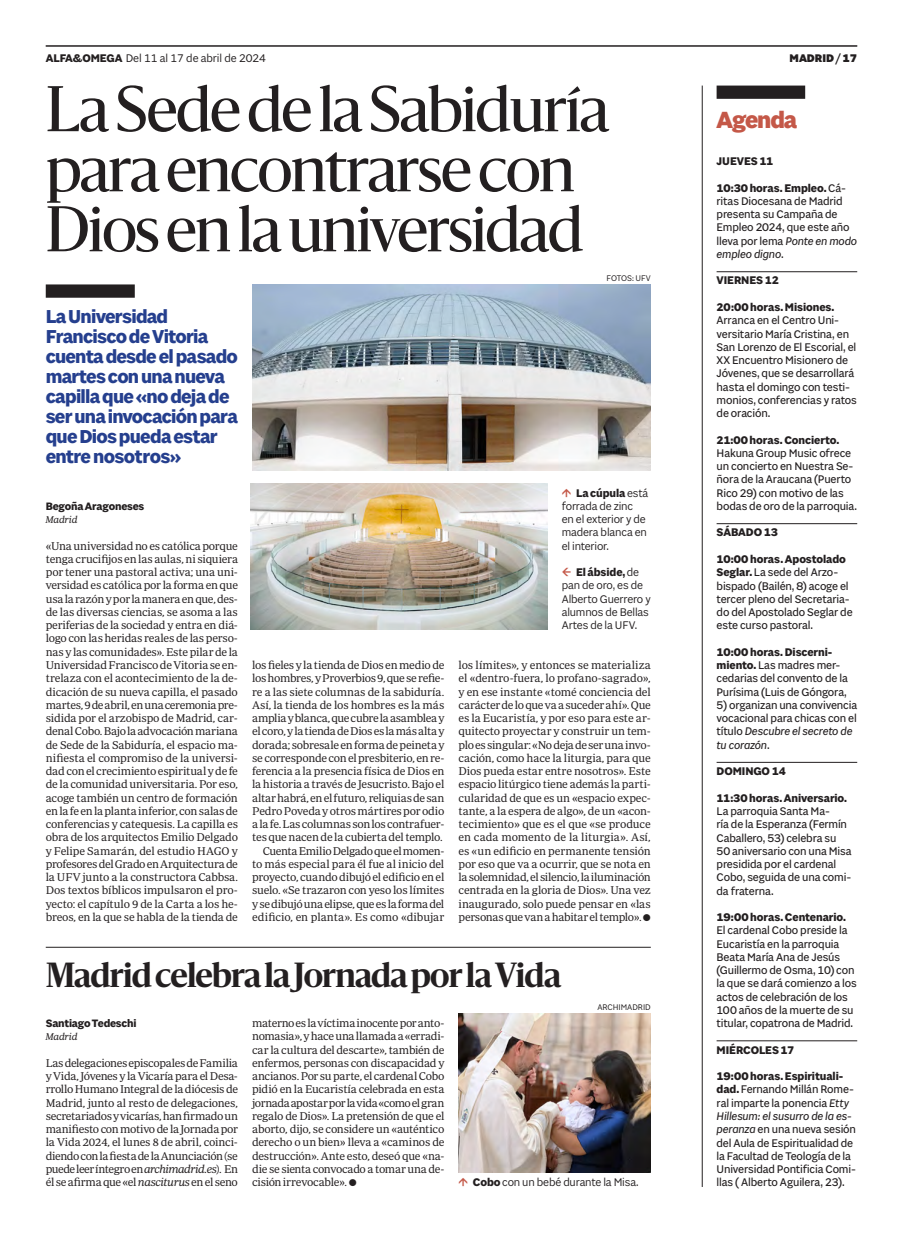
<style>
.page{position:relative;width:903px;height:1234px;background:#fff}
.page>*{position:absolute;margin:0;border:0;box-sizing:border-box;transform-origin:0 0}
.Titulo_C48{font:60px/60px "Sanomat";letter-spacing:-.025em;color:#231f20}
.Titulo_C26_secundario{font:700 32.5px "Sanomat";letter-spacing:-.025em;color:#231f20}
.Agenda{font:800 25px "Sole Sans";letter-spacing:-.045em;color:#c45848}
.Entradilla_C16_azul{font:700 20px/20px "Sole Sans";letter-spacing:-.035em;color:#253f8e}
.Agenda_acto{font:11.88px/13.2px "Sole Sans";letter-spacing:-.01em;color:#231f20}
.Pie_de_foto{font:11.88px/13.2px "Sole Sans";letter-spacing:-.015em;color:#231f20}
.Agenda_dia{font:700 11.88px "Sole Sans";letter-spacing:-.005em;color:#231f20}
.Foliacion{font:11.88px "Sole Sans";letter-spacing:-.005em;color:#231f20}
.Foliacion-2{font:900 11.88px "Sole Sans";letter-spacing:-.005em;color:#231f20}
.Texto_GENERAL_1_parrafo{font:11.5px/13.2px "Periodico Text Lg";letter-spacing:-.025em;color:#231f20;text-align:justify}
.Texto_GENERAL_2_parrafo{font:11.5px/13.2px "Periodico Text Lg";letter-spacing:-.02em;color:#231f20;text-align:justify}
.Firma_propia_cargo{font:700 11.5px "Sole Sans";letter-spacing:-.015em;color:#231f20}
.Firma_propia_lugar{font:italic 300 10px "Periodico Text";letter-spacing:-.01em;color:#231f20}
.Firma_foto{font:8.75px "Sole Sans";color:#231f20}
.s1{font-weight:700}
.s2{font-family:"Periodico Text";font-weight:300;font-style:italic}
.s3{font-style:italic}
</style>
<div class="page">
<hr style="left:46px;top:46px;width:811px;height:1px;background:#231f20">
<hr style="left:702px;top:86px;width:1px;height:1100px;background:#231f20">
<div style="left:716px;top:86px;width:89px;height:13px;background:#231f20"></div>
<hr style="left:716px;top:271px;width:141px;height:1px;background:#231f20">
<hr style="left:716px;top:523px;width:141px;height:1px;background:#231f20">
<hr style="left:716px;top:761px;width:141px;height:1px;background:#231f20">
<hr style="left:716px;top:1040px;width:141px;height:1px;background:#231f20">
<img style="left:252px;top:284px;width:399px;height:186px">
<img style="left:251px;top:483px;width:297px;height:146px">
<div style="left:46px;top:284px;width:89px;height:14px;background:#231f20"></div>
<img style="left:459px;top:1013px;width:192px;height:159px">
<hr style="left:46px;top:946px;width:605px;height:1px;background:#231f20">
<p class="Foliacion" style="left:46px;top:51px;width:222px"><span class="s1">ALFA&amp;OMEGA</span> Del 11 al 17 de abril de 2024</p>
<p class="Foliacion-2" style="left:790px;top:51px;width:69px">MADRID / 17</p>
<p class="Titulo_C48" style="left:46px;top:75px;width:565px">La Sede de la Sabiduría para encontrarse con<br>Dios en la universidad</p>
<p class="Entradilla_C16_azul" style="left:46px;top:307px;width:194px">La Universidad<br>Francisco de Vitoria cuenta desde el pasado martes con una nueva capilla que «no deja de ser una invocación para que Dios pueda estar entre nosotros»</p>
<p class="Firma_propia_cargo" style="left:46px;top:499px;width:100px">Begoña Aragoneses</p>
<p class="Firma_propia_lugar" style="left:46px;top:513px;width:33px">Madrid</p>
<p class="Texto_GENERAL_1_parrafo" style="left:46px;top:538px;width:194px">«Una universidad no es católica porque tenga crucifijos en las aulas, ni siquiera por tener una pastoral activa; una uni&shy;versidad es católica por la forma en que usa la razón y por la manera en que, des&shy;de las diversas ciencias, se asoma a las periferias de la sociedad y entra en diá&shy;logo con las heridas reales de las perso&shy;nas y las comunidades». Este pilar de la Universidad Francisco de Vitoria se en&shy;trelaza con el acontecimiento de la de&shy;dicación de su nueva capilla, el pasado martes, 9 de abril, en una ceremonia pre&shy;sidida por el arzobispo de Madrid, car&shy;denal Cobo. Bajo la advocación mariana de Sede de la Sabiduría, el espacio ma&shy;nifiesta el compromiso de la universi&shy;dad con el crecimiento espiritual y de fe de la comunidad universitaria. Por eso, acoge también un centro de formación en la fe en la planta inferior, con salas de conferencias y catequesis. La capilla es obra de los arquitectos Emilio Delgado y Felipe Samarán, del estudio HAGO y profesores del Grado en Arquitectura de la UFV junto a la constructora Cabbsa.<br>Dos textos bíblicos impulsaron el pro&shy;yecto: el capítulo 9 de la Carta a los he&shy;breos, en la que se habla de la tienda de</p>
<p class="Firma_foto" style="left:607px;top:273px;width:46px">FOTOS: UFV</p>
<p class="Texto_GENERAL_1_parrafo" style="left:252px;top:658px;width:194px">los fieles y la tienda de Dios en medio de los hombres, y Proverbios 9, que se refie&shy;re a las siete columnas de la sabiduría.<br>Así, la tienda de los hombres es la más amplia y blanca, que cubre la asamblea y el coro, y la tienda de Dios es la más alta y dorada; sobresale en forma de peineta y se corresponde con el presbiterio, en re&shy;ferencia a la presencia física de Dios en la historia a través de Jesucristo. Bajo el altar habrá, en el futuro, reliquias de san Pedro Poveda y otros mártires por odio a la fe. Las columnas son los contrafuer&shy;tes que nacen de la cubierta del templo.</p>
<p class="Texto_GENERAL_2_parrafo" style="left:252px;top:843px;width:194px;text-indent:11px">Cuenta Emilio Delgado que el momen&shy;to más especial para él fue al inicio del proyecto, cuando dibujó el edificio en el suelo. «Se trazaron con yeso los límites y se dibujó una elipse, que es la forma del edificio, en planta». Es como «dibujar</p>
<p class="Pie_de_foto" style="left:562px;top:486px;width:88px;text-indent:14px"><span class="s1">La cúpula</span> está forrada de zinc<br>en el exterior y de madera blanca en el interior.</p>
<p class="Pie_de_foto" style="left:562px;top:566px;width:91px;text-indent:14px"><span class="s1">El ábside,</span> de pan de oro, es de<br>Alberto Guerrero y alumnos de Bellas<br>Artes de la UFV.</p>
<p class="Texto_GENERAL_2_parrafo" style="left:459px;top:658px;width:194px">los límites», y entonces se materializa el «dentro-fuera, lo profano-sagrado», y en ese instante «tomé conciencia del carácter de lo que va a suceder ahí». Que es la Eucaristía, y por eso para este ar&shy;quitecto proyectar y construir un tem&shy;plo es singular: «No deja de ser una invo&shy;cación, como hace la liturgia, para que Dios pueda estar entre nosotros». Este espacio litúrgico tiene además la parti&shy;cularidad de que es un «espacio expec&shy;tante, a la espera de algo», de un «acon&shy;tecimiento» que es el que «se produce en cada momento de la liturgia». Así, es «un edificio en permanente tensión por eso que va a ocurrir, que se nota en la solemnidad, el silencio, la iluminación centrada en la gloria de Dios». Una vez inaugurado, solo puede pensar en «las personas que van a habitar el templo».</p>
<p class="Titulo_C26_secundario" style="left:46px;top:949px;width:517px">Madrid celebra la Jornada por la Vida</p>
<p class="Firma_foto" style="left:597px;top:1002px;width:55px">ARCHIMADRID</p>
<p class="Firma_propia_cargo" style="left:46px;top:1016px;width:92px">Santiago Tedeschi</p>
<p class="Firma_propia_lugar" style="left:46px;top:1030px;width:33px">Madrid</p>
<p class="Texto_GENERAL_1_parrafo" style="left:46px;top:1055px;width:194px">Las delegaciones episcopales de Familia y Vida, Jóvenes y la Vicaría para el Desa&shy;rrollo Humano Integral de la diócesis de Madrid, junto al resto de delegaciones, secretariados y vicarías, han firmado un manifiesto con motivo de la Jornada por la Vida 2024, el lunes 8 de abril, coinci&shy;diendo con la fiesta de la Anunciación (se puede leer íntegro en <span class="s2">archimadrid.es</span>). En él se afirma que «el <span class="s2">nasciturus</span> en el seno</p>
<p class="Texto_GENERAL_1_parrafo" style="left:252px;top:1015px;width:194px">materno es la víctima inocente por anto&shy;nomasia», y hace una llamada a «erradi&shy;car la cultura del descarte», también de enfermos, personas con discapacidad y ancianos. Por su parte, el cardenal Cobo pidió en la Eucaristía celebrada en esta jornada apostar por la vida «como el gran regalo de Dios». La pretensión de que el aborto, dijo, se considere un «auténtico derecho o un bien» lleva a «caminos de destrucción». Ante esto, deseó que «na&shy;die se sienta convocado a tomar una de&shy;cisión irrevocable».</p>
<p class="Pie_de_foto" style="left:473px;top:1175px;width:167px"><span class="s1">Cobo</span> con un bebé durante la Misa.</p>
<p class="Agenda" style="left:716px;top:105px;width:82px">Agenda</p>
<p class="Agenda_dia" style="left:716px;top:154px;width:58px">JUEVES 11</p>
<p class="Agenda_acto" style="left:716px;top:181px;width:142px"><span class="s1">10:30 horas. Empleo.</span> Cá&shy;ritas Diocesana de Madrid presenta su Campaña de<br>Empleo 2024, que este año lleva por lema <span class="s3">Ponte en modo empleo digno</span>.</p>
<p class="Agenda_dia" style="left:716px;top:273px;width:64px">VIERNES 12</p>
<p class="Agenda_acto" style="left:716px;top:301px;width:142px"><span class="s1">20:00 horas. Misiones.<br></span>Arranca en el Centro Uni&shy;versitario María Cristina, en<br>San Lorenzo de El Escorial, el<br>XX Encuentro Misionero de<br>Jóvenes, que se desarrollará hasta el domingo con testi&shy;monios, conferencias y ratos de oración.</p>
<p class="Agenda_acto" style="left:716px;top:433px;width:142px"><span class="s1">21:00 horas. Concierto.<br></span>Hakuna Group Music ofrece un concierto en Nuestra Se&shy;ñora de la Araucana (Puerto<br>Rico 29) con motivo de las bodas de oro de la parroquia.</p>
<p class="Agenda_dia" style="left:716px;top:525px;width:63px">SÁBADO 13</p>
<p class="Agenda_acto" style="left:716px;top:552px;width:138px"><span class="s1">10:00 horas. Apostolado<br>Seglar.</span> La sede del Arzo&shy;bispado (Bailén, 8) acoge el tercer pleno del Secretaria&shy;do del Apostolado Seglar de este curso pastoral.</p>
<p class="Agenda_acto" style="left:716px;top:645px;width:133px"><span class="s1">10:00 horas. Discerni&shy;miento.</span> Las madres mer&shy;cedarias del convento de la<br>Purísima (Luis de Góngora,</p>
<p class="Agenda_acto" style="left:716px;top:698px;width:142px">5) organizan una convivencia vocacional para chicas con el título <span class="s3">Descubre el secreto de tu corazón</span>.</p>
<p class="Agenda_dia" style="left:716px;top:764px;width:71px">DOMINGO 14</p>
<p class="Agenda_acto" style="left:716px;top:791px;width:137px"><span class="s1">11:30 horas. Aniversario.<br></span>La parroquia Santa Ma-<br>ría de la Esperanza (Fermín<br>Caballero, 53) celebra su<br>50 aniversario con una Misa presidida por el cardenal<br>Cobo, seguida de una comi&shy;da fraterna.</p>
<p class="Agenda_acto" style="left:716px;top:910px;width:142px"><span class="s1">19:00 horas. Centenario.<br></span>El cardenal Cobo preside la<br>Eucaristía en la parroquia<br>Beata María Ana de Jesús (Guillermo de Osma, 10) con la que se dará comienzo a los actos de celebración de los<br>100 años de la muerte de su titular, copatrona de Madrid.</p>
<p class="Agenda_dia" style="left:716px;top:1042px;width:79px">MIÉRCOLES 17</p>
<p class="Agenda_acto" style="left:716px;top:1069px;width:141px"><span class="s1">19:00 horas. Espirituali&shy;dad.</span> Fernando Millán Rome&shy;ral imparte la ponencia <span class="s3">Etty<br>Hillesum: el susurro de la es&shy;peranza</span> en una nueva sesión del Aula de Espiritualidad de la Facultad de Teología de la<br>Universidad Pontificia Comi&shy;llas ( Alberto Aguilera, 23).</p>
</div>
